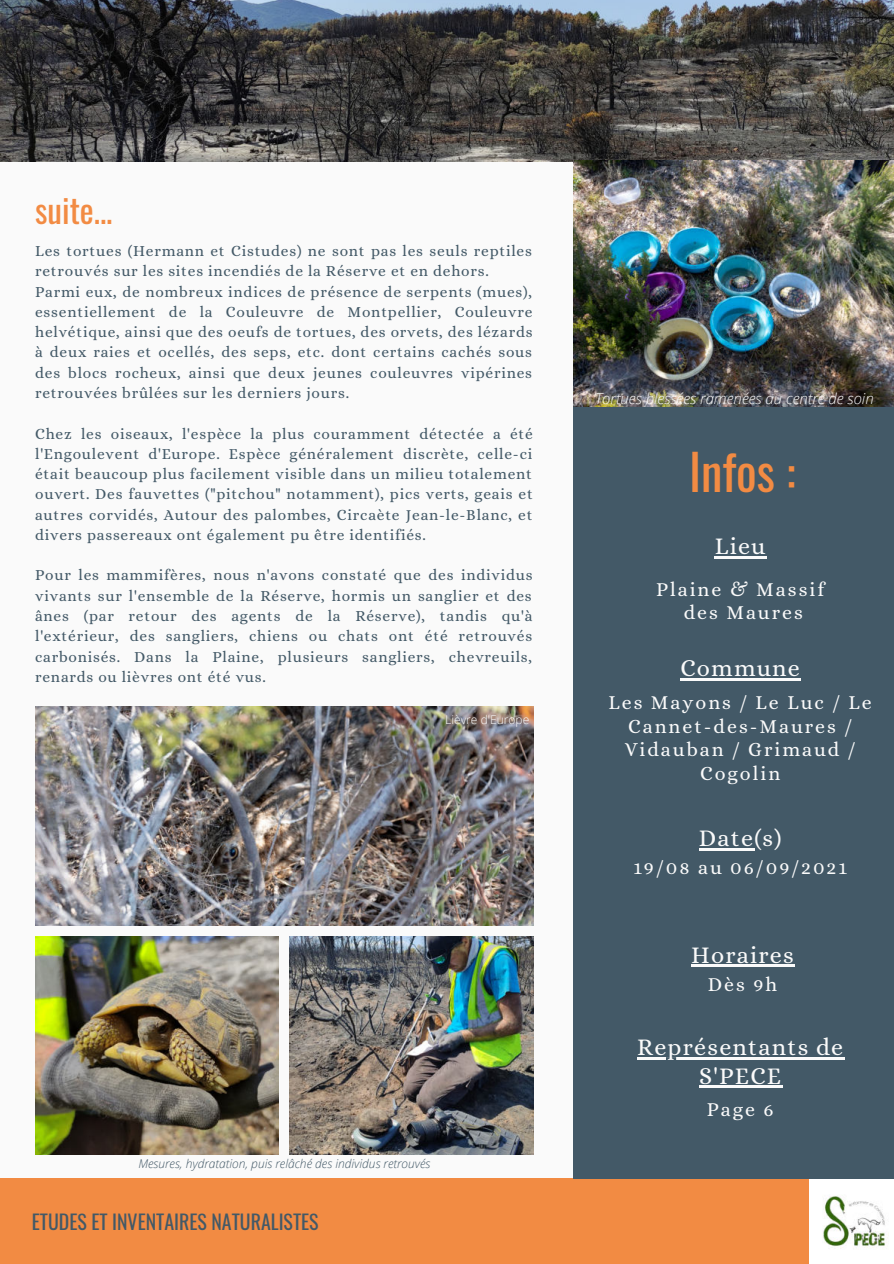
<style>
.page{position:relative;width:894px;height:1264px;background:#fff}
.page>*{position:absolute;margin:0;border:0;box-sizing:border-box;transform-origin:0 0}
.t1{font:48.6px "Oswald";color:#f28b43}
.t2{font:33.15px "Oswald";color:#f28b43}
.t3{font:24px/28.2px "Alice";letter-spacing:.05em;color:#fafafa;text-align:center}
.t4{font:19.8px/23.7px "Alice";letter-spacing:.1em;color:#fafafa;text-align:center}
.t5{font:19.8px "Oswald";color:#435967}
.t6{font:15.45px/20.2px "Alice";letter-spacing:.05em;color:#435967;text-align:justify}
.t7{font:italic 300 15px "Open Sans";color:#fafafa}
.t8{font:italic 300 12px "Open Sans";color:#435967}
.t9{font:300 12px "Open Sans";color:#fafafa}
</style>
<div class="page">
<div style="left:0;top:0;width:893px;height:1263px;background:#fafafa"></div>
<img style="left:0;top:0;width:893px;height:162px">
<img style="left:573px;top:161px;width:320px;height:246px">
<div style="left:0;top:1178px;width:893px;height:85px;background:#f28b43"></div>
<img style="left:809px;top:1178px;width:84px;height:85px">
<div style="left:573px;top:407px;width:320px;height:771px;background:#435967"></div>
<hr style="left:714px;top:556px;width:52px;height:2px;background:#fafafa">
<hr style="left:680px;top:678px;width:120px;height:2px;background:#fafafa">
<hr style="left:698px;top:848px;width:56px;height:2px;background:#fafafa">
<hr style="left:636px;top:1057px;width:208px;height:2px;background:#fafafa">
<hr style="left:699px;top:1085px;width:83px;height:3px;background:#fafafa">
<hr style="left:691px;top:964px;width:103px;height:3px;background:#fafafa">
<img style="left:35px;top:706px;width:498px;height:219px">
<img style="left:35px;top:936px;width:243px;height:218px">
<img style="left:290px;top:936px;width:243px;height:218px">
<h2 class="t2" style="left:35px;top:181px;width:79px">suite...</h2>
<p class="t6" style="left:35px;top:242px;width:498px;text-align:left">Les tortues (Hermann et Cistudes) ne sont pas les seuls reptiles retrouvés sur les sites incendiés de la Réserve et en dehors.<br>Parmi eux, de nombreux indices de présence de serpents (mues), essentiellement de la Couleuvre de Montpellier, Couleuvre helvétique, ainsi que des oeufs de tortues, des orvets, des lézards à deux raies et ocellés, des seps, etc. dont certains cachés sous des blocs rocheux, ainsi que deux jeunes couleuvres vipérines retrouvées brûlées sur les derniers jours.</p>
<p class="t6" style="left:35px;top:424px;width:499px">Chez les oiseaux, l'espèce la plus couramment détectée a été l'Engoulevent d'Europe. Espèce généralement discrète, celle-ci était beaucoup plus facilement visible dans un milieu totalement ouvert. Des fauvettes ("pitchou" notamment), pics verts, geais et autres corvidés, Autour des palombes, Circaète Jean-le-Blanc, et divers passereaux ont également pu être identifiés.</p>
<p class="t6" style="left:35px;top:566px;width:499px">Pour les mammifères, nous n'avons constaté que des individus vivants sur l'ensemble de la Réserve, hormis un sanglier et des ânes (par retour des agents de la Réserve), tandis qu'à l'extérieur, des sangliers, chiens ou chats ont été retrouvés carbonisés. Dans la Plaine, plusieurs sangliers, chevreuils, renards ou lièvres ont été vus.</p>
<p class="t9" style="left:445px;top:711px;width:85px">Lièvre d'Europe</p>
<p class="t8" style="left:138px;top:1155px;width:293px">Mesures, hydratation, puis relâché des individus retrouvés</p>
<p class="t5" style="left:32px;top:1204px;width:288px">ETUDES ET INVENTAIRES NATURALISTES</p>
<p class="t7" style="left:595px;top:388px;width:280px">Tortues blessées ramenées au centre de soin</p>
<h1 class="t1" style="left:688px;top:429px;width:108px">Infos :</h1>
<h3 class="t3" style="left:714px;top:533px;width:52px">Lieu</h3>
<p class="t4" style="left:656px;top:578px;width:169px">Plaine &amp; Massif des Maures</p>
<h3 class="t3" style="left:680px;top:655px;width:121px">Commune</h3>
<p class="t4" style="left:608px;top:691px;width:265px">Les Mayons / Le Luc / Le<br>Cannet-des-Maures /<br>Vidauban / Grimaud /<br>Cogolin</p>
<h3 class="t3" style="left:698px;top:825px;width:84px">Date(s)</h3>
<p class="t4" style="left:633px;top:857px;width:215px">19/08 au 06/09/2021</p>
<h3 class="t3" style="left:691px;top:941px;width:104px">Horaires</h3>
<p class="t4" style="left:707px;top:973px;width:71px">Dès 9h</p>
<h3 class="t3" style="left:636px;top:1034px;width:208px">Représentants de<br>S'PECE</h3>
<p class="t4" style="left:706px;top:1098px;width:68px">Page 6</p>
</div>
